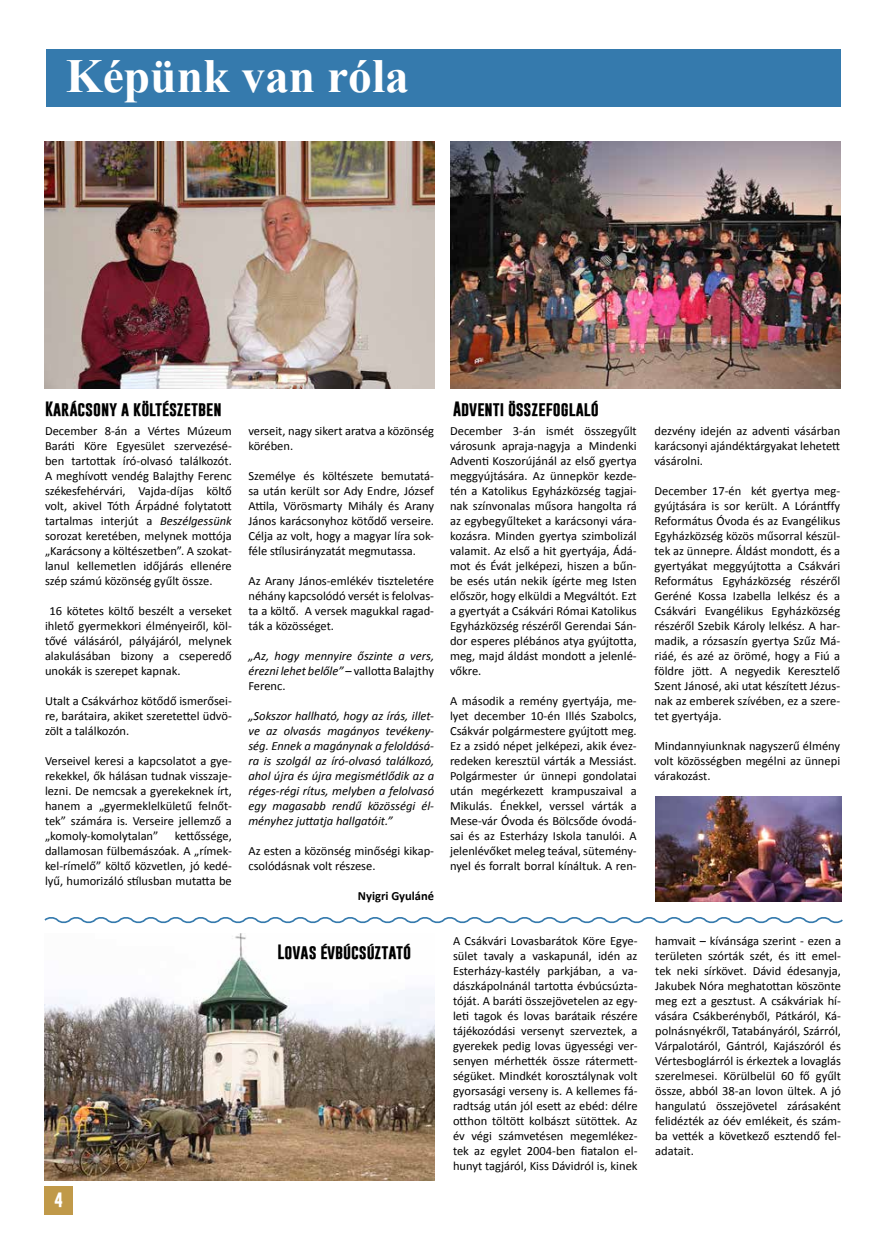
<style>
.page{position:relative;width:886px;height:1251px;background:#fff}
.page>*{position:absolute;margin:0;border:0;box-sizing:border-box;transform-origin:0 0}
.t1{font:700 47.5px "Times New Roman";color:#fff}
.t2{font:700 15px "Gobold";color:#000}
.t3{font:700 15px "Gobold";color:#fff}
.t4{font:12.5px/15px "Calibri";color:#000;text-align:justify}
.t5{font:italic 12.5px/15px "Calibri";color:#000;text-align:justify}
.t6{font:700 12.5px "Calibri";color:#000}
.s1{font-style:italic}
.s2{font-style:normal}
</style>
<div class="page">
<div style="left:45px;top:1186px;width:28px;height:28px;background:#c09949"></div>
<div style="left:46px;top:50px;width:794px;height:57px;background:#357aad"></div>
<img style="left:45px;top:142px;width:389px;height:246px">
<img style="left:451px;top:142px;width:389px;height:246px">
<img style="left:45px;top:934px;width:389px;height:246px">
<svg style="left:44px;top:917px;width:799px;height:7px"></svg>
<img style="left:655px;top:796px;width:186px;height:105px">
<h1 class="t1" style="left:66px;top:43px;width:345px">Képünk van róla</h1>
<p class="t2" style="left:45px;top:399px;width:178px">Karácsony a költészetben</p>
<p class="t2" style="left:453px;top:399px;width:147px">Adventi összefoglaló</p>
<p class="t4" style="left:45px;top:423px;width:188px">December 8-án a Vértes Múzeum Baráti Köre Egyesület szervezésé&shy;ben tartottak író-olvasó találkozót.<br>A meghívott vendég Balajthy Ferenc székesfehérvári, Vajda-díjas költő volt, akivel Tóth Árpádné folytatott tartalmas interjút a <span class="s1">Beszélgessünk </span>sorozat keretében, melynek mottója „Karácsony a költészetben”. A szokat&shy;lanul kellemetlen időjárás ellenére szép számú közönség gyűlt össze.</p>
<p class="t4" style="left:45px;top:603px;width:188px;text-indent:5px">16 kötetes költő beszélt a verseket ihlető gyermekkori élményeiről, köl&shy;tővé válásáról, pályájáról, melynek alakulásában bizony a cseperedő unokák is szerepet kapnak.</p>
<p class="t4" style="left:45px;top:693px;width:188px">Utalt a Csákvárhoz kötődő ismerősei&shy;re, barátaira, akiket szeretettel üdvö&shy;zölt a találkozón.</p>
<p class="t4" style="left:45px;top:753px;width:188px">Verseivel keresi a kapcsolatot a gye&shy;rekekkel, ők hálásan tudnak visszaje&shy;lezni. De nemcsak a gyerekeknek írt, hanem a „gyermeklelkületű felnőt&shy;tek” számára is. Verseire jellemző a „komoly-komolytalan”</p>
<p class="t4" style="left:45px;top:828px;width:188px;text-indent:130px">kettőssége, dallamosan fülbemászóak. A „rímek&shy;kel-rímelő” költő közvetlen, jó kedé&shy;lyű, humorizáló stílusban mutatta be</p>
<p class="t4" style="left:248px;top:423px;width:187px">verseit, nagy sikert aratva a közönség körében.</p>
<p class="t4" style="left:248px;top:468px;width:187px">Személye és költészete bemutatá&shy;sa után került sor Ady Endre, József Attila, Vörösmarty Mihály és Arany János karácsonyhoz kötődő verseire.<br>Célja az volt, hogy a magyar líra sok&shy;féle stílusirányzatát megmutassa.</p>
<p class="t4" style="left:248px;top:573px;width:187px">Az Arany János-emlékév tiszteletére néhány kapcsolódó versét is felolvas&shy;ta a költő. A versek magukkal ragad&shy;ták a közösséget.</p>
<p class="t5" style="left:248px;top:648px;width:187px">„Az, hogy mennyire őszinte a vers, érezni lehet belőle” <span class="s2">– vallotta Balajthy Ferenc.</span></p>
<p class="t5" style="left:248px;top:708px;width:187px">„Sokszor hallható, hogy az írás, illet&shy;ve az olvasás magányos tevékeny&shy;ség. Ennek a magánynak a feloldásá&shy;ra is szolgál az író-olvasó találkozó, ahol újra és újra megismétlődik az a réges-régi rítus, melyben a felolvasó egy magasabb rendű közösségi él&shy;ményhez juttatja hallgatóit.”</p>
<p class="t4" style="left:248px;top:843px;width:187px">Az esten a közönség minőségi kikap&shy;csolódásnak volt részese.</p>
<p class="t6" style="left:358px;top:888px;width:78px">Nyigri Gyuláné</p>
<p class="t4" style="left:450px;top:423px;width:188px">December 3-án ismét összegyűlt városunk apraja-nagyja a Mindenki Adventi Koszorújánál az első gyertya meggyújtására. Az ünnepkör kezde&shy;tén a Katolikus Egyházközség tagjai&shy;nak színvonalas műsora hangolta rá az egybegyűlteket a karácsonyi vára&shy;kozásra. Minden gyertya szimbolizál valamit. Az első a hit gyertyája, Ádá&shy;mot és Évát jelképezi, hiszen a bűn&shy;be esés után nekik ígérte meg Isten először, hogy elküldi a Megváltót. Ezt a gyertyát a Csákvári Római Katolikus Egyházközség részéről Gerendai Sán&shy;dor esperes plébános atya gyújtotta, meg, majd áldást mondott a jelenlé&shy;vőkre.</p>
<p class="t4" style="left:450px;top:693px;width:188px">A második a remény gyertyája, me&shy;lyet december 10-én Illés Szabolcs, Csákvár polgármestere gyújtott meg.<br>Ez a zsidó népet jelképezi, akik évez&shy;redeken keresztül várták a Messiást.<br>Polgármester úr ünnepi gondolatai után megérkezett krampuszaival a Mikulás. Énekkel, verssel várták a Mese-vár Óvoda és Bölcsőde óvodá&shy;sai és az Esterházy Iskola tanulói. A jelenlévőket meleg teával, sütemén - nyel és forralt borral kínáltuk. A ren-</p>
<p class="t4" style="left:654px;top:423px;width:187px">dezvény idején az adventi vásárban karácsonyi ajándéktárgyakat lehetett vásárolni.</p>
<p class="t4" style="left:654px;top:483px;width:187px">December 17-én két gyertya meg&shy;gyújtására is sor került. A Lórántffy Református Óvoda és az Evangélikus Egyházközség közös műsorral készül&shy;tek az ünnepre. Áldást mondott, és a gyertyákat meggyújtotta a Csákvári Református Egyházközség részéről Geréné Kossa Izabella lelkész és a Csákvári Evangélikus Egyházközség részéről Szebik Károly lelkész. A har&shy;madik, a rózsaszín gyertya Szűz Má&shy;riáé, és azé az örömé, hogy a Fiú a földre jött. A negyedik Keresztelő Szent Jánosé, aki utat készített Jézus&shy;nak az emberek szívében, ez a szere&shy;tet gyertyája.</p>
<p class="t4" style="left:654px;top:738px;width:187px">Mindannyiunknak nagyszerű élmény volt közösségben megélni az ünnepi várakozást.</p>
<p class="t3" style="left:54px;top:1190px;width:10px">4</p>
<p class="t2" style="left:278px;top:942px;width:135px">Lovas évbúcsúztató</p>
<p class="t4" style="left:453px;top:933px;width:186px">A Csákvári Lovasbarátok Köre Egye&shy;sület tavaly a vaskapunál, idén az Esterházy-kastély parkjában, a va&shy;dászkápolnánál tartotta évbúcsúzta&shy;tóját. A baráti összejövetelen az egy&shy;leti tagok és lovas barátaik részére tájékozódási versenyt szerveztek, a gyerekek pedig lovas ügyességi ver&shy;senyen mérhették össze rátermett&shy;ségüket. Mindkét korosztálynak volt gyorsasági verseny is. A kellemes fá&shy;radtság után jól esett az ebéd: délre otthon töltött kolbászt sütöttek. Az év végi számvetésen megemlékez&shy;tek az egylet 2004-ben fiatalon el&shy;hunyt tagjáról, Kiss Dávidról is, kinek</p>
<p class="t4" style="left:655px;top:933px;width:187px">hamvait – kívánsága szerint - ezen a területen szórták szét, és itt emel&shy;tek neki sírkövet. Dávid édesanyja, Jakubek Nóra meghatottan köszönte meg ezt a gesztust. A csákváriak hí&shy;vására Csákberényből, Pátkáról, Ká&shy;polnásnyékről, Tatabányáról, Szárról, Várpalotáról, Gántról, Kajászóról és Vértesboglárról is érkeztek a lovaglás szerelmesei. Körülbelül 60 fő gyűlt össze, abból 38-an lovon ültek. A jó hangulatú összejövetel zárásaként felidézték az óév emlékeit, és szám&shy;ba vették a következő esztendő fel&shy;adatait.</p>
</div>
